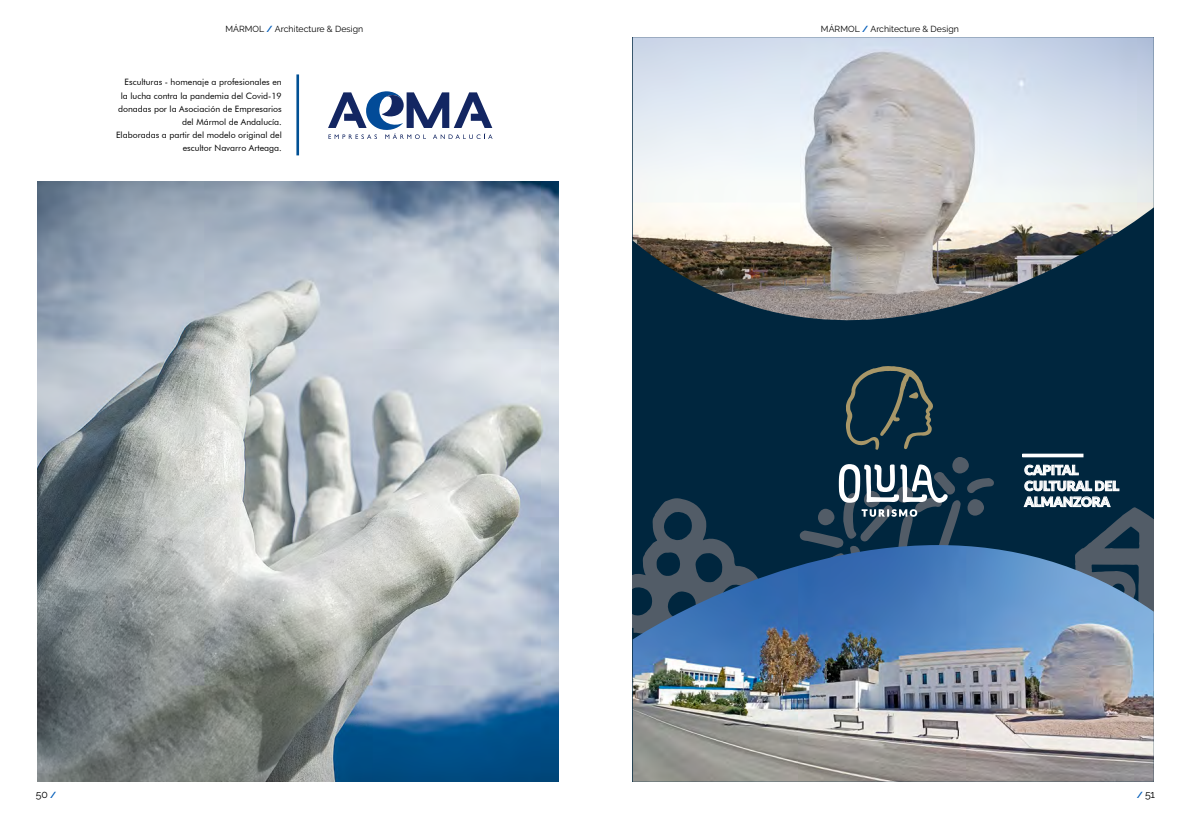
<style>
.page{position:relative;width:1191px;height:819px;background:#fff}
.page>*{position:absolute;margin:0;border:0;box-sizing:border-box;transform-origin:0 0}
.t1{font:800 13.21px/15.8px "Lato";color:#fff}
.t2{font:10.5px "Raleway";color:#000}
.t3{font:8.75px/13.1px "Futura BT";color:#000;text-align:right}
.t4{font:8.75px "Raleway";letter-spacing:.005em;color:#000}
.s1{font-weight:700;color:#005cb9}
.s2{font-weight:700;font-size:8.75px;color:#005cb9}
</style>
<div class="page">
<img style="left:37px;top:181px;width:521px;height:600px">
<hr style="left:296px;top:74px;width:3px;height:81px;background:#005094">
<div style="left:632px;top:37px;width:521px;height:744px;background:#00263e"></div>
<svg style="left:651px;top:498px;width:76px;height:47px"></svg>
<svg style="left:799px;top:457px;width:195px;height:88px"></svg>
<svg style="left:846px;top:387px;width:87px;height:62px"></svg>
<img style="left:632px;top:545px;width:521px;height:236px">
<img style="left:632px;top:37px;width:521px;height:350px">
<svg style="left:1023px;top:464px;width:130px;height:162px"></svg>
<div style="left:1022px;top:454px;width:61px;height:3px;border:1px solid #fff"></div>
<svg style="left:328px;top:91px;width:164px;height:48px"></svg>
<p class="t4" style="left:225px;top:23px;width:139px">MÁRMOL <span class="s1">/</span> Architecture &amp; Design</p>
<p class="t3" style="left:116px;top:76px;width:167px">Esculturas - homenaje a profesionales en la lucha contra la pandemia del Covid-19 donadas por la Asociación de Empresarios del Mármol de Andalucía.<br>Elaboradas a partir del modelo original del escultor Navarro Arteaga.</p>
<p class="t4" style="left:821px;top:23px;width:139px">MÁRMOL <span class="s1">/</span> Architecture &amp; Design</p>
<h1 class="t1" style="left:1024px;top:461px;width:96px">CAPITAL<br>CULTURAL DEL<br>ALMANZORA</h1>
<p class="t2" style="left:36px;top:788px;width:22px">50 <span class="s2">/</span></p>
<p class="t2" style="left:1136px;top:788px;width:20px"><span class="s2">/</span> 51</p>
</div>
